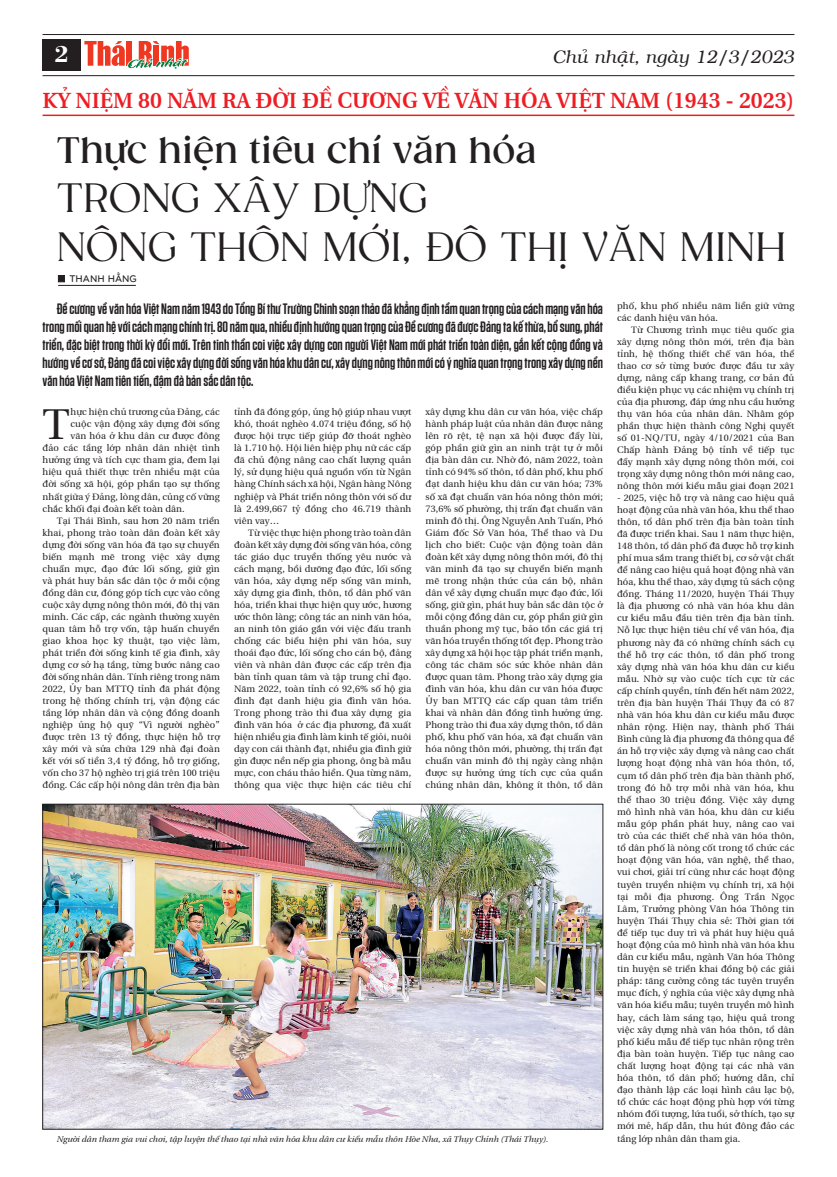
<style>
.page{position:relative;width:837px;height:1177px;background:#fff}
.page>*{position:absolute;margin:0;border:0;box-sizing:border-box;transform-origin:0 0}
.Body{font:44.2px "BHD utopia Long";color:#231f20}
.Body-2{font:39.5px "SVN Gazpacho Regular";color:#231f20}
.Body-3{font:35.5px "SVN Gazpacho Medium";color:#231f20}
.t1{font:24px "VNI Bodon Bold";color:#fff}
.Body-4{font:22.5px "BHD Utopia Bold long Bold";color:#ee1d23;scale:.96 1}
.t2{font:italic 18px "VNI";color:#231f20}
.Sapo{font:600 15px/18px "SVN Tungsten";color:#231f20;text-align:justify}
.Ten_tac_gia{font:10px "UTM Bryant LG Bold";color:#231f20}
.Body-5{font:9.5px/12px "BHD utopia Long";letter-spacing:.01em;color:#231f20;text-align:justify}
.Chu_thich_anh{font:8.5px "BHD Utopia Italic long Italic";color:#231f20}
</style>
<div class="page">
<hr style="left:43px;top:34px;width:751px;height:1px;background:#231f20">
<hr style="left:43px;top:75px;width:751px;height:1px;background:#231f20">
<div style="left:43px;top:39px;width:38px;height:31px;background:#231f20"></div>
<svg style="left:84px;top:41px;width:106px;height:36px"></svg>
<div style="left:58px;top:275px;width:7px;height:7px;background:#231f20"></div>
<hr style="left:58px;top:285px;width:78px;height:1px;background:#231f20">
<hr style="left:43px;top:115px;width:751px;height:1px;background:#ee1d23">
<img style="left:45px;top:806px;width:555px;height:321px">
<p class="t1" style="left:54px;top:36px;width:16px">2</p>
<p class="t2" style="left:552px;top:43px;width:243px">Chuû nhaät, ngaøy 12/3/2023</p>
<p class="Body-4" style="left:43px;top:80px;width:784px">KỶ NIỆM 80 NĂM RA ĐỜI ĐỀ CƯƠNG VỀ VĂN HÓA VIỆT NAM (1943 - 2023)</p>
<p class="Body-3" style="left:57px;top:124px;width:481px">Thực hiện tiêu chí văn hóa</p>
<p class="Body-2" style="left:57px;top:168px;width:372px">TRONG XÂY DỰNG</p>
<p class="Body-2" style="left:57px;top:217px;width:730px">NÔNG THÔN MỚI, ĐÔ THỊ VĂN MINH</p>
<p class="Sapo" style="left:43px;top:299px;width:561px;text-indent:14px">Đề cương về văn hóa Việt Nam năm 1943 do Tổng Bí thư Trường Chinh soạn thảo đã khẳng định tầm quan trọng của cách mạng văn hóa trong mối quan hệ với cách mạng chính trị. 80 năm qua, nhiều định hướng quan trọng của Đề cương đã được Đảng ta kế thừa, bổ sung, phát triển, đặc biệt trong thời kỳ đổi mới. Trên tinh thần coi việc xây dựng con người Việt Nam mới phát triển toàn diện, gắn kết cộng đồng và hướng về cơ sở, Đảng đã coi việc xây dựng đời sống văn hóa khu dân cư, xây dựng nông thôn mới có ý nghĩa quan trọng trong xây dựng nền văn hóa Việt Nam tiên tiến, đậm đà bản sắc dân tộc.</p>
<p class="Ten_tac_gia" style="left:69px;top:271px;width:69px">THANH HẰNG</p>
<p class="Body-5" style="left:617px;top:299px;width:179px">phố, khu phố nhiều năm liền giữ vững các danh hiệu văn hóa.</p>
<p class="Body-5" style="left:617px;top:323px;width:179px;text-indent:14px">Từ Chương trình mục tiêu quốc gia xây dựng nông thôn mới, trên địa bàn tỉnh, hệ thống thiết chế văn hóa, thể thao cơ sở từng bước được đầu tư xây dựng, nâng cấp khang trang, cơ bản đủ điều kiện phục vụ các nhiệm vụ chính trị của địa phương, đáp ứng nhu cầu hưởng thụ văn hóa của nhân dân. Nhằm góp phần thực hiện thành công Nghị quyết số 01-NQ/TU, ngày 4/10/2021 của Ban Chấp hành Đảng bộ tỉnh về tiếp tục đẩy mạnh xây dựng nông thôn mới, coi trọng xây dựng nông thôn mới nâng cao, nông thôn mới kiểu mẫu giai đoạn 2021</p>
<p class="Body-5" style="left:617px;top:491px;width:179px">- 2025, việc hỗ trợ và nâng cao hiệu quả hoạt động của nhà văn hóa, khu thể thao thôn, tổ dân phố trên địa bàn toàn tỉnh đã được triển khai. Sau 1 năm thực hiện, 148 thôn, tổ dân phố đã được hỗ trợ kinh phí mua sắm trang thiết bị, cơ sở vật chất để nâng cao hiệu quả hoạt động nhà văn hóa, khu thể thao, xây dựng tủ sách cộng đồng. Tháng 11/2020, huyện Thái Thụy là địa phương có nhà văn hóa khu dân cư kiểu mẫu đầu tiên trên địa bàn tỉnh.<br>Nỗ lực thực hiện tiêu chí về văn hóa, địa phương này đã có những chính sách cụ thể hỗ trợ các thôn, tổ dân phố trong xây dựng nhà văn hóa khu dân cư kiểu mẫu. Nhờ sự vào cuộc tích cực từ các cấp chính quyền, tính đến hết năm 2022, trên địa bàn huyện Thái Thụy đã có 87 nhà văn hóa khu dân cư kiểu mẫu được nhân rộng. Hiện nay, thành phố Thái Bình cũng là địa phương đã thông qua đề án hỗ trợ việc xây dựng và nâng cao chất lượng hoạt động nhà văn hóa thôn, tổ, cụm tổ dân phố trên địa bàn thành phố, trong đó hỗ trợ mỗi nhà văn hóa, khu thể thao 30 triệu đồng. Việc xây dựng mô hình nhà văn hóa, khu dân cư kiểu mẫu góp phần phát huy, nâng cao vai trò của các thiết chế nhà văn hóa thôn, tổ dân phố là nòng cốt trong tổ chức các hoạt động văn hóa, văn nghệ, thể thao, vui chơi, giải trí cũng như các hoạt động tuyên truyền nhiệm vụ chính trị, xã hội tại mỗi địa phương. Ông Trần Ngọc Lâm, Trưởng phòng Văn hóa Thông tin huyện Thái Thụy chia sẻ: Thời gian tới để tiếp tục duy trì và phát huy hiệu quả hoạt động của mô hình nhà văn hóa khu dân cư kiểu mẫu, ngành Văn hóa Thông tin huyện sẽ triển khai đồng bộ các giải pháp: tăng cường công tác tuyên truyền mục đích, ý nghĩa của việc xây dựng nhà văn hóa kiểu mẫu; tuyên truyền mô hình hay, cách làm sáng tạo, hiệu quả trong việc xây dựng nhà văn hóa thôn, tổ dân phố kiểu mẫu để tiếp tục nhân rộng trên địa bàn toàn huyện. Tiếp tục nâng cao chất lượng hoạt động tại các nhà văn hóa thôn, tổ dân phố; hướng dẫn, chỉ đạo thành lập các loại hình câu lạc bộ, tổ chức các hoạt động phù hợp với từng nhóm đối tượng, lứa tuổi, sở thích, tạo sự mới mẻ, hấp dẫn, thu hút đông đảo các tầng lớp nhân dân tham gia.</p>
<p class="Body-5" style="left:234px;top:405px;width:179px">tỉnh đã đóng góp, ủng hộ giúp nhau vượt khó, thoát nghèo 4.074 triệu đồng, số hộ được hội trực tiếp giúp đỡ thoát nghèo là 1.710 hộ. Hội liên hiệp phụ nữ các cấp đã chủ động nâng cao chất lượng quản lý, sử dụng hiệu quả nguồn vốn từ Ngân hàng Chính sách xã hội, Ngân hàng Nông nghiệp và Phát triển nông thôn với số dư là 2.499,667 tỷ đồng cho 46.719 thành viên vay…</p>
<p class="Body-5" style="left:234px;top:525px;width:179px;text-indent:14px">Từ việc thực hiện phong trào toàn dân đoàn kết xây dựng đời sống văn hóa, công tác giáo dục truyền thống yêu nước và cách mạng, bồi dưỡng đạo đức, lối sống văn hóa, xây dựng nếp sống văn minh, xây dựng gia đình, thôn, tổ dân phố văn hóa, triển khai thực hiện quy ước, hương ước thôn làng; công tác an ninh văn hóa, an ninh tôn giáo gắn với việc đấu tranh chống các biểu hiện phi văn hóa, suy thoái đạo đức, lối sống cho cán bộ, đảng viên và nhân dân được các cấp trên địa bàn tỉnh quan tâm và tập trung chỉ đạo.<br>Năm 2022, toàn tỉnh có 92,6% số hộ gia đình đạt danh hiệu gia đình văn hóa.<br>Trong phong trào thi đua xây dựng gia đình văn hóa ở các địa phương, đã xuất hiện nhiều gia đình làm kinh tế giỏi, nuôi dạy con cái thành đạt, nhiều gia đình giữ gìn được nền nếp gia phong, ông bà mẫu mực, con cháu thảo hiền. Qua từng năm, thông qua việc thực hiện các tiêu chí</p>
<p class="Body-5" style="left:425px;top:405px;width:179px">xây dựng khu dân cư văn hóa, việc chấp hành pháp luật của nhân dân được nâng lên rõ rệt, tệ nạn xã hội được đẩy lùi, góp phần giữ gìn an ninh trật tự ở mỗi địa bàn dân cư. Nhờ đó, năm 2022, toàn tỉnh có 94% số thôn, tổ dân phố, khu phố đạt danh hiệu khu dân cư văn hóa; 73% số xã đạt chuẩn văn hóa nông thôn mới; 73,6% số phường, thị trấn đạt chuẩn văn minh đô thị. Ông Nguyễn Anh Tuấn, Phó Giám đốc Sở Văn hóa, Thể thao và Du lịch cho biết: Cuộc vận động toàn dân đoàn kết xây dựng nông thôn mới, đô thị văn minh đã tạo sự chuyển biến mạnh mẽ trong nhận thức của cán bộ, nhân dân về xây dựng chuẩn mực đạo đức, lối sống, giữ gìn, phát huy bản sắc dân tộc ở mỗi cộng đồng dân cư, góp phần giữ gìn thuần phong mỹ tục, bảo tồn các giá trị văn hóa truyền thống tốt đẹp. Phong trào xây dựng xã hội học tập phát triển mạnh, công tác chăm sóc sức khỏe nhân dân được quan tâm. Phong trào xây dựng gia đình văn hóa, khu dân cư văn hóa được Ủy ban MTTQ các cấp quan tâm triển khai và nhân dân đồng tình hưởng ứng.<br>Phong trào thi đua xây dựng thôn, tổ dân phố, khu phố văn hóa, xã đạt chuẩn văn hóa nông thôn mới, phường, thị trấn đạt chuẩn văn minh đô thị ngày càng nhận được sự hưởng ứng tích cực của quần chúng nhân dân, không ít thôn, tổ dân</p>
<p class="Body" style="left:43px;top:391px;width:29px">T</p>
<p class="Body-5" style="left:70px;top:405px;width:151px">hực hiện chủ trương của Đảng, các</p>
<p class="Body-5" style="left:70px;top:417px;width:151px">cuộc vận động xây dựng đời sống</p>
<p class="Body-5" style="left:70px;top:429px;width:151px">văn hóa ở khu dân cư được đông</p>
<p class="Body-5" style="left:43px;top:441px;width:179px">đảo các tầng lớp nhân dân nhiệt tình</p>
<p class="Body-5" style="left:43px;top:453px;width:179px">hưởng ứng và tích cực tham gia, đem lại</p>
<p class="Body-5" style="left:43px;top:465px;width:179px">hiệu quả thiết thực trên nhiều mặt của</p>
<p class="Body-5" style="left:43px;top:477px;width:179px">đời sống xã hội, góp phần tạo sự thống</p>
<p class="Body-5" style="left:43px;top:489px;width:179px">nhất giữa ý Đảng, lòng dân, củng cố vững</p>
<p class="Body-5" style="left:43px;top:501px;width:144px">chắc khối đại đoàn kết toàn dân.</p>
<p class="Body-5" style="left:43px;top:513px;width:179px;text-indent:14px">Tại Thái Bình, sau hơn 20 năm triển khai, phong trào toàn dân đoàn kết xây dựng đời sống văn hóa đã tạo sự chuyển biến mạnh mẽ trong việc xây dựng chuẩn mực, đạo đức lối sống, giữ gìn và phát huy bản sắc dân tộc ở mỗi cộng đồng dân cư, đóng góp tích cực vào công cuộc xây dựng nông thôn mới, đô thị văn minh. Các cấp, các ngành thường xuyên quan tâm hỗ trợ vốn, tập huấn chuyển giao khoa học kỹ thuật, tạo việc làm, phát triển đời sống kinh tế gia đình, xây dựng cơ sở hạ tầng, từng bước nâng cao đời sống nhân dân. Tính riêng trong năm 2022, Ủy ban MTTQ tỉnh đã phát động trong hệ thống chính trị, vận động các tầng lớp nhân dân và cộng đồng doanh nghiệp ủng hộ quỹ “Vì người nghèo” được trên 13 tỷ đồng, thực hiện hỗ trợ xây mới và sửa chữa 129 nhà đại đoàn kết với số tiền 3,4 tỷ đồng, hỗ trợ giống, vốn cho 37 hộ nghèo trị giá trên 100 triệu đồng. Các cấp hội nông dân trên địa bàn</p>
<p class="Chu_thich_anh" style="left:57px;top:1130px;width:493px">Người dân tham gia vui chơi, tập luyện thể thao tại nhà văn hóa khu dân cư kiểu mẫu thôn Hòe Nha, xã Thụy Chính (Thái Thụy).</p>
</div>
